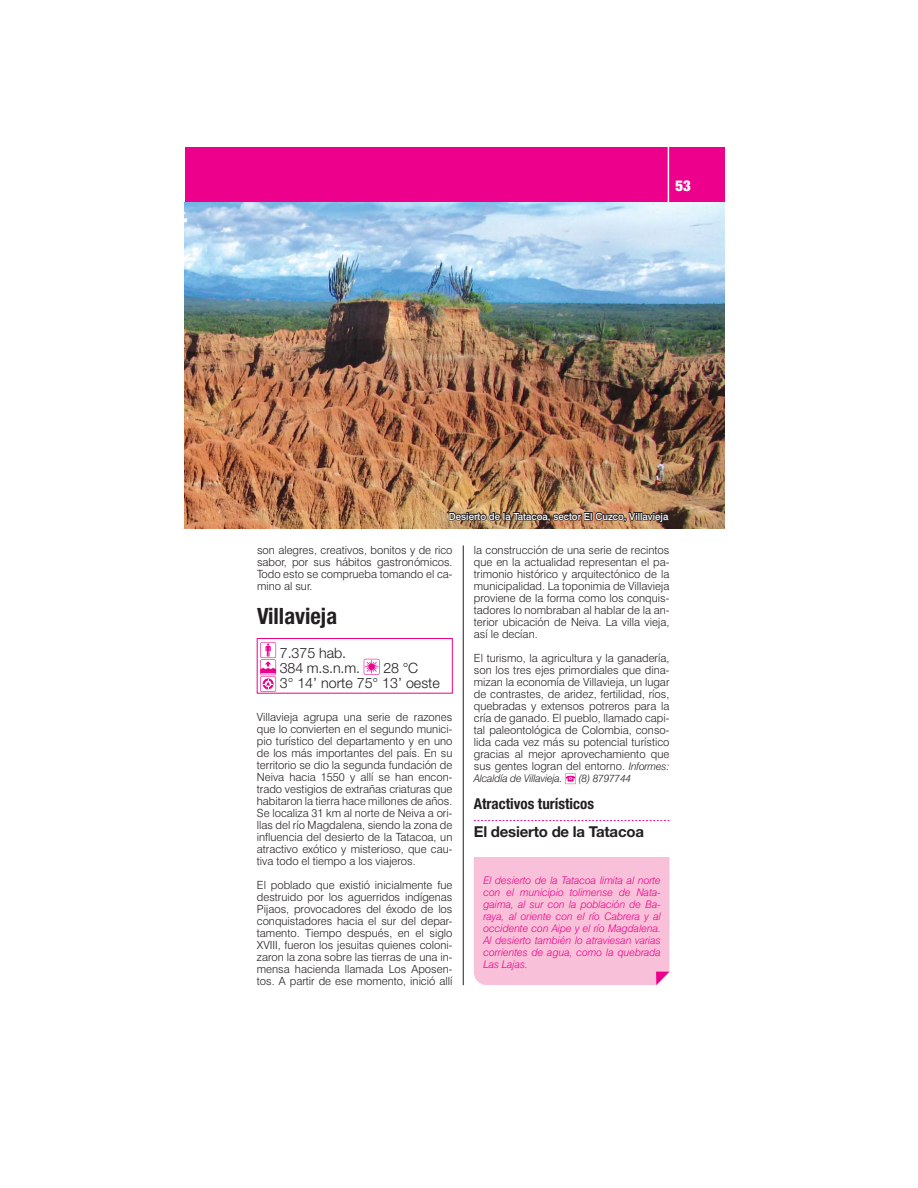
<style>
.page{position:relative;width:918px;height:1188px;background:#fff}
.page>*{position:absolute;margin:0;border:0;box-sizing:border-box;transform-origin:0 0}
.t1{font:700 condensed 22.5px "Helvetica Neue LT Pro";color:#231f20}
.t2{font:700 15px "Helvetica Neue";letter-spacing:-.015em;color:#231f20}
.t3{font:700 condensed 15px "Helvetica Neue LT Pro";color:#231f20}
.t4{font:900 condensed 15px "Helvetica Neue";color:#fff}
.t5{font:300 14.25px/15px "Helvetica Neue";color:#231f20}
.t6{font:300 11.25px/12px "Swiss 721 BT";color:#231f20;text-align:justify}
.t7{font:italic 300 10.5px/12px "Swiss 721 BT";color:#ec008c;text-align:justify}
.t8{font:italic 300 10.5px "Swiss 721 BT";letter-spacing:-.015em;color:#231f20}
.t9{font:500 9.75px "Swiss 721 BT";color:#fff}
.s1{font-style:italic;font-size:10.5px}
</style>
<div class="page">
<div style="left:185px;top:148px;width:540px;height:55px;background:#ec008c"></div>
<hr style="left:668px;top:140px;width:1px;height:63px;background:#fff">
<img style="left:185px;top:203px;width:540px;height:325px">
<div style="left:474px;top:858px;width:195px;height:127px;background:#f8c1d9"></div>
<svg style="left:565px;top:773px;width:11px;height:11px"></svg>
<div style="left:257px;top:638px;width:196px;height:55px;border:1px solid #ec008c"></div>
<svg style="left:364px;top:659px;width:16px;height:16px"></svg>
<svg style="left:260px;top:642px;width:16px;height:50px"></svg>
<hr style="left:463px;top:545px;width:1px;height:440px;background:#231f20">
<svg style="left:474px;top:820px;width:195px;height:1px"></svg>
<img style="left:448px;top:511px;width:222px;height:12px">
<h2 class="t4" style="left:675px;top:180px;width:17px">53</h2>
<p class="t9" style="left:449px;top:513px;width:221px">Desierto de la Tatacoa, sector El Cuzco, Villavieja</p>
<p class="t6" style="left:257px;top:545px;width:197px">son alegres, creativos, bonitos y de rico sabor, por sus hábitos gastronómicos.<br>Todo esto se comprueba tomando el ca&shy;mino al sur.</p>
<h1 class="t1" style="left:257px;top:608px;width:82px">Villavieja</h1>
<p class="t5" style="left:280px;top:646px;width:82px">7.375 hab.<br>384 m.s.n.m.</p>
<p class="t5" style="left:280px;top:661px;width:162px;text-indent:104px">28 °C<br>3° 14’ norte 75° 13’ oeste</p>
<p class="t6" style="left:257px;top:712px;width:197px">Villavieja agrupa una serie de razones que lo convierten en el segundo munici&shy;pio turístico del departamento y en uno de los más importantes del país. En su territorio se dio la segunda fundación de Neiva hacia 1550 y allí se han encon&shy;trado vestigios de extrañas criaturas que habitaron la tierra hace millones de años.<br>Se localiza 31 km al norte de Neiva a ori&shy;llas del río Magdalena, siendo la zona de influencia del desierto de la Tatacoa, un atractivo exótico y misterioso, que cau&shy;tiva todo el tiempo a los viajeros.</p>
<p class="t6" style="left:257px;top:880px;width:197px">El poblado que existió inicialmente fue destruido por los aguerridos indígenas Pijaos, provocadores del éxodo de los conquistadores hacia el sur del depar&shy;tamento. Tiempo después, en el siglo XVIII, fueron los jesuitas quienes coloni&shy;zaron la zona sobre las tierras de una in&shy;mensa hacienda llamada Los Aposen&shy;tos. A partir de ese momento, inició allí</p>
<p class="t6" style="left:474px;top:545px;width:197px">la construcción de una serie de recintos que en la actualidad representan el pa&shy;trimonio histórico y arquitectónico de la municipalidad. La toponimia de Villavieja proviene de la forma como los conquis&shy;tadores lo nombraban al hablar de la an&shy;terior ubicación de Neiva. La villa vieja, así le decían.</p>
<p class="t6" style="left:474px;top:653px;width:197px">El turismo, la agricultura y la ganadería, son los tres ejes primordiales que dina&shy;mizan la economía de Villavieja, un lugar de contrastes, de aridez, fertilidad, ríos, quebradas y extensos potreros para la cría de ganado. El pueblo, llamado capi&shy;tal paleontológica de Colombia, conso&shy;lida cada vez más su potencial turístico gracias al mejor aprovechamiento que sus gentes logran del entorno. <span class="s1">Informes:</span></p>
<p class="t8" style="left:474px;top:774px;width:90px">Alcaldía de Villavieja.</p>
<p class="t8" style="left:578px;top:774px;width:54px">(8) 8797744</p>
<h2 class="t3" style="left:474px;top:798px;width:122px">Atractivos turísticos</h2>
<h2 class="t2" style="left:474px;top:827px;width:172px">El desierto de la Tatacoa</h2>
<p class="t7" style="left:484px;top:875px;width:179px">El desierto de la Tatacoa limita al norte con el municipio tolimense de Nata&shy;gaima, al sur con la población de Ba&shy;raya, al oriente con el río Cabrera y al occidente con Aipe y el río Magdalena.<br>Al desierto también lo atraviesan varias corrientes de agua, como la quebrada Las Lajas.</p>
</div>
